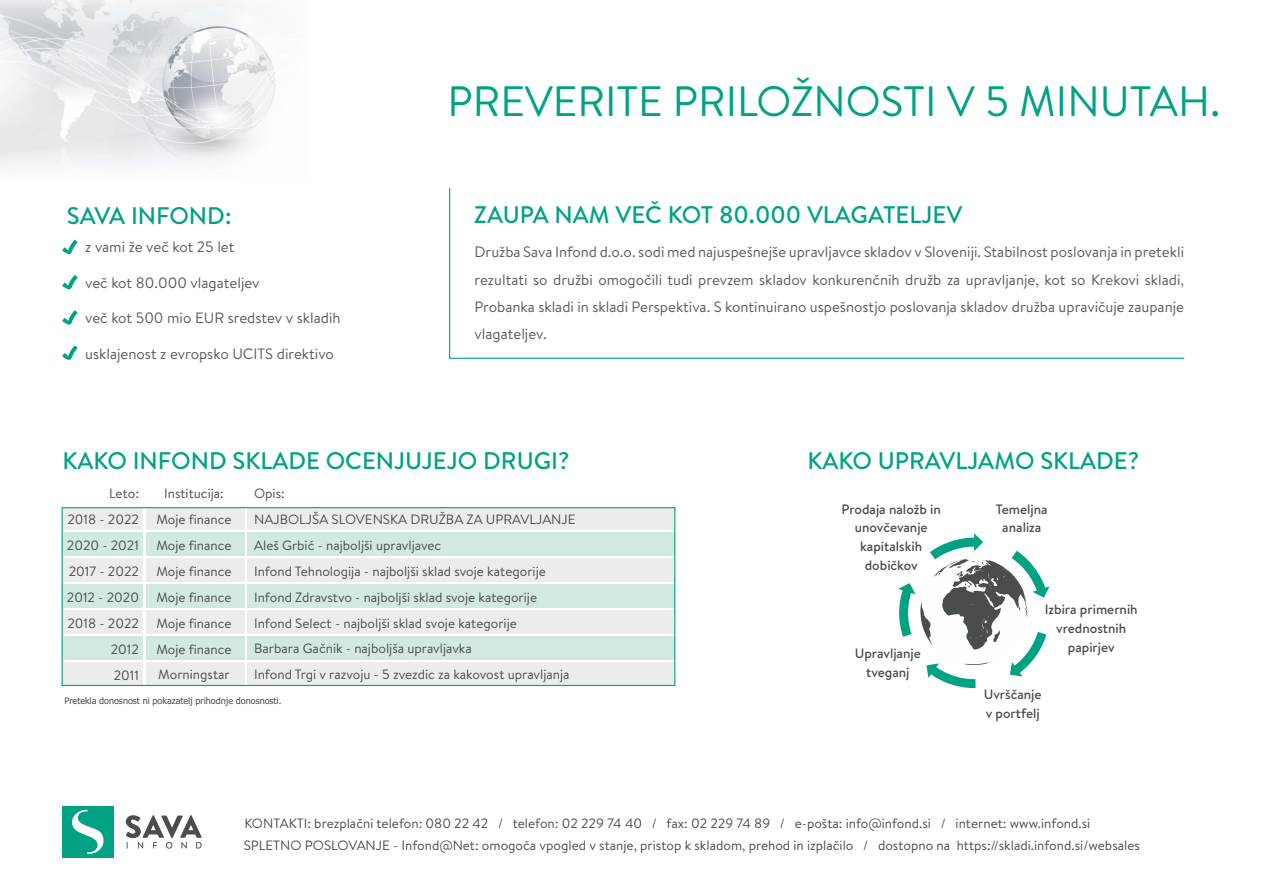
<style>
.page{position:relative;width:1263px;height:893px;background:#fff}
.page>*{position:absolute;margin:0;border:0;box-sizing:border-box;transform-origin:0 0}
.t1{font:42.45px "Brandon Text";color:#00a283}
.t2{font:500 24px "Brandon Text";color:#00a283}
.t3{font:15px/27.3px "Brandon Text";color:#5b5b5b;text-align:justify}
.t4{font:500 13.65px/18.9px "Brandon Text";color:#494d4e;text-align:center}
.t5{font:13.5px/25.8px "Brandon Text";color:#494d4e}
.t6{font:9px "Tahoma";color:#494d4e}
</style>
<div class="page">
<img style="left:0;top:0;width:276px;height:171px">
<svg style="left:449px;top:187px;width:736px;height:172px"></svg>
<svg style="left:898px;top:533px;width:152px;height:155px"></svg>
<svg style="left:62px;top:240px;width:16px;height:15px"></svg>
<svg style="left:62px;top:275px;width:16px;height:15px"></svg>
<svg style="left:62px;top:310px;width:16px;height:15px"></svg>
<svg style="left:62px;top:345px;width:16px;height:15px"></svg>
<div style="left:146px;top:662px;width:98px;height:23px;background:#ececec"></div>
<div style="left:146px;top:508px;width:98px;height:22px;background:#ececec"></div>
<div style="left:146px;top:532px;width:98px;height:24px;background:#d2e9e1"></div>
<div style="left:146px;top:558px;width:98px;height:24px;background:#ececec"></div>
<div style="left:146px;top:584px;width:98px;height:24px;background:#d2e9e1"></div>
<div style="left:146px;top:610px;width:98px;height:23px;background:#ececec"></div>
<div style="left:146px;top:636px;width:98px;height:23px;background:#d2e9e1"></div>
<div style="left:62px;top:662px;width:81px;height:23px;background:#ececec"></div>
<div style="left:62px;top:508px;width:81px;height:22px;background:#ececec"></div>
<div style="left:62px;top:532px;width:81px;height:24px;background:#d2e9e1"></div>
<div style="left:62px;top:558px;width:81px;height:24px;background:#ececec"></div>
<div style="left:62px;top:584px;width:81px;height:24px;background:#d2e9e1"></div>
<div style="left:62px;top:610px;width:81px;height:23px;background:#ececec"></div>
<div style="left:62px;top:636px;width:81px;height:23px;background:#d2e9e1"></div>
<div style="left:247px;top:662px;width:428px;height:23px;background:#ececec"></div>
<div style="left:247px;top:508px;width:428px;height:22px;background:#ececec"></div>
<div style="left:247px;top:532px;width:428px;height:24px;background:#d2e9e1"></div>
<div style="left:247px;top:558px;width:428px;height:24px;background:#ececec"></div>
<div style="left:247px;top:584px;width:428px;height:24px;background:#d2e9e1"></div>
<div style="left:247px;top:610px;width:428px;height:23px;background:#ececec"></div>
<div style="left:247px;top:636px;width:428px;height:23px;background:#d2e9e1"></div>
<div style="left:62px;top:806px;width:51px;height:51px;background:#00a283"></div>
<svg style="left:72px;top:810px;width:130px;height:44px"></svg>
<div style="left:62px;top:507px;width:613px;height:179px;border:1px solid #00a283"></div>
<h2 class="t2" style="left:67px;top:207px;width:166px">SAVA INFOND:</h2>
<p class="t3" style="left:85px;top:236px;width:151px">z vami že več kot 25 let</p>
<p class="t3" style="left:85px;top:271px;width:176px">več kot 80.000 vlagateljev</p>
<p class="t3" style="left:85px;top:307px;width:257px">več kot 500 mio EUR sredstev v skladih</p>
<p class="t3" style="left:85px;top:342px;width:250px">usklajenost z evropsko UCITS direktivo</p>
<h1 class="t1" style="left:448px;top:87px;width:774px">PREVERITE PRILOŽNOSTI V 5 MINUTAH.</h1>
<h2 class="t2" style="left:474px;top:206px;width:489px">ZAUPA NAM VEČ KOT 80.000 VLAGATELJEV</h2>
<p class="t3" style="left:474px;top:241px;width:711px">Družba Sava Infond d.o.o. sodi med najuspešnejše upravljavce skladov v Sloveniji. Stabilnost poslovanja in pretekli rezultati so družbi omogočili tudi prevzem skladov konkurenčnih družb za upravljanje, kot so Krekovi skladi, Probanka skladi in skladi Perspektiva. S kontinuirano uspešnostjo poslovanja skladov družba upravičuje zaupanje vlagateljev.</p>
<h2 class="t2" style="left:62px;top:452px;width:509px">KAKO INFOND SKLADE OCENJUJEJO DRUGI?</h2>
<p class="t5" style="left:67px;top:483px;width:74px;text-align:right">Leto:<br>2018 - 2022<br>2020 - 2021<br>2017 - 2022<br>2012 - 2020<br>2018 - 2022<br>2012<br>2011</p>
<p class="t5" style="left:254px;top:483px;width:323px">Opis:<br>NAJBOLJŠA SLOVENSKA DRUŽBA ZA UPRAVLJANJE Aleš Grbić - najboljši upravljavec<br>Infond Tehnologija - najboljši sklad svoje kategorije Infond Zdravstvo - najboljši sklad svoje kategorije Infond Select - najboljši sklad svoje kategorije<br>Barbara Gačnik - najboljša upravljavka<br>Infond Trgi v razvoju - 5 zvezdic za kakovost upravljanja</p>
<p class="t5" style="left:156px;top:483px;width:77px;text-align:center">Institucija:<br>Moje finance<br>Moje finance<br>Moje finance<br>Moje finance<br>Moje finance<br>Moje finance<br>Morningstar</p>
<p class="t6" style="left:64px;top:697px;width:218px">Pretekla donosnost ni pokazatelj prihodnje donosnosti.</p>
<h2 class="t2" style="left:807px;top:452px;width:333px">KAKO UPRAVLJAMO SKLADE?</h2>
<p class="t4" style="left:842px;top:501px;width:101px">Prodaja naložb in unovčevanje kapitalskih dobičkov</p>
<p class="t4" style="left:996px;top:501px;width:53px">Temeljna analiza</p>
<p class="t4" style="left:855px;top:646px;width:67px">Upravljanje tveganj</p>
<p class="t4" style="left:1045px;top:602px;width:94px">Izbira primernih vrednostnih papirjev</p>
<p class="t4" style="left:984px;top:686px;width:59px;text-align:left">Uvrščanje v portfelj</p>
<p class="t5" style="left:244px;top:813px;width:898px;line-height:22.8px">KONTAKTI: brezplačni telefon: 080 22 42 / telefon: 02 229 74 40 / fax: 02 229 74 89 / e-pošta: info@infond.si / internet: www.infond.si<br>SPLETNO POSLOVANJE - Infond@Net: omogoča vpogled v stanje, pristop k skladom, prehod in izplačilo / dostopno na https://skladi.infond.si/websales</p>
</div>
